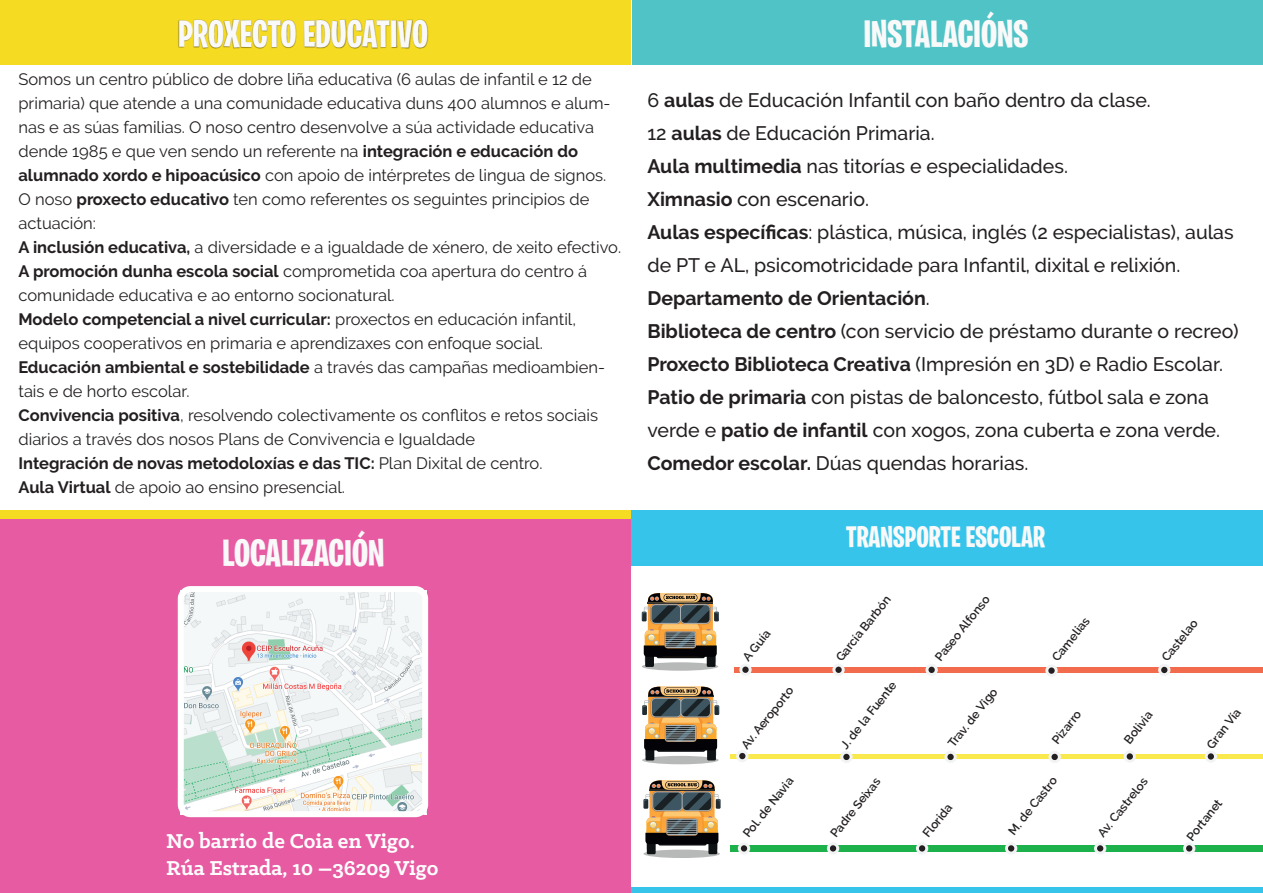
<style>
.page{position:relative;width:1263px;height:893px;background:#fff}
.page>*{position:absolute;margin:0;border:0;box-sizing:border-box;transform-origin:0 0}
.t1{font:700 38.4px "Burbank Big Condensed";color:#f9f9f9}
.t2{font:700 29.7px "Burbank Big Condensed";color:#f9f9f9}
.t3{font:700 22.8px/27.3px "Klinic Slab";color:#fff}
.t4{font:500 19.5px/33px "Raleway";color:#231f20}
.t5{font:16.5px/24px "Raleway";color:#231f20}
.t6{font:600 12px "Raleway";color:#231f20}
.s1{font-weight:700}
</style>
<div class="page">
<div style="left:632px;top:0;width:631px;height:65px;background:#4fc3c6"></div>
<div style="left:0;top:0;width:631px;height:65px;background:#f6db23"></div>
<div style="left:0;top:519px;width:631px;height:374px;background:#e65ba2"></div>
<img style="left:178px;top:19px;width:251px;height:30px">
<svg style="left:642px;top:662px;width:76px;height:9px"></svg>
<div style="left:645px;top:642px;width:9px;height:25px;background:#0f1214"></div>
<div style="left:710px;top:646px;width:6px;height:16px;background:#626565"></div>
<div style="left:707px;top:642px;width:8px;height:25px;background:#0f1214"></div>
<svg style="left:642px;top:593px;width:76px;height:65px;background:#817259"></svg>
<svg style="left:642px;top:756px;width:77px;height:8px"></svg>
<div style="left:645px;top:735px;width:9px;height:25px;background:#0f1214"></div>
<div style="left:707px;top:735px;width:9px;height:25px;background:#0f1214"></div>
<svg style="left:642px;top:687px;width:77px;height:65px;background:#82735a"></svg>
<svg style="left:643px;top:850px;width:77px;height:8px"></svg>
<div style="left:647px;top:829px;width:9px;height:25px;background:#0f1214"></div>
<div style="left:708px;top:829px;width:9px;height:25px;background:#0f1214"></div>
<svg style="left:644px;top:780px;width:76px;height:65px;background:#827259"></svg>
<div style="left:734px;top:668px;width:529px;height:5px;background:#f26b4d"></div>
<div style="left:730px;top:754px;width:533px;height:5px;background:#fae94c"></div>
<div style="left:730px;top:845px;width:533px;height:6px;background:#1cb14b"></div>
<svg style="left:739px;top:664px;width:13px;height:12px"></svg>
<svg style="left:736px;top:750px;width:12px;height:12px"></svg>
<svg style="left:840px;top:751px;width:13px;height:12px"></svg>
<svg style="left:944px;top:751px;width:13px;height:12px"></svg>
<svg style="left:1048px;top:751px;width:13px;height:12px"></svg>
<svg style="left:1124px;top:751px;width:12px;height:11px"></svg>
<svg style="left:1205px;top:751px;width:12px;height:11px"></svg>
<svg style="left:738px;top:843px;width:12px;height:11px"></svg>
<svg style="left:827px;top:843px;width:12px;height:11px"></svg>
<svg style="left:916px;top:843px;width:12px;height:11px"></svg>
<svg style="left:1005px;top:843px;width:12px;height:11px"></svg>
<svg style="left:1094px;top:843px;width:12px;height:11px"></svg>
<svg style="left:1183px;top:843px;width:12px;height:11px"></svg>
<svg style="left:832px;top:664px;width:13px;height:12px"></svg>
<svg style="left:925px;top:664px;width:13px;height:12px"></svg>
<svg style="left:1158px;top:664px;width:12px;height:12px"></svg>
<img style="left:185px;top:593px;width:236px;height:217px">
<div style="left:631px;top:887px;width:632px;height:6px;background:#37c4eb"></div>
<div style="left:178px;top:586px;width:250px;height:231px;border:6px solid #fff;border-radius:10px"></div>
<div style="left:0;top:510px;width:632px;height:9px;background:#f6db23"></div>
<svg style="left:1045px;top:665px;width:13px;height:11px"></svg>
<div style="left:631px;top:510px;width:632px;height:55px;background:#37c4eb"></div>
<h1 class="t1" style="left:178px;top:11px;width:252px">PROXECTO EDUCATIVO</h1>
<h1 class="t1" style="left:863px;top:11px;width:166px">INSTALACIÓNS</h1>
<p class="t5" style="left:18px;top:67px;width:604px">Somos un centro público de dobre liña educativa (6 aulas de infantil e 12 de primaria) que atende a una comunidade educativa duns 400 alumnos e alum&shy;nas e as súas familias. O noso centro desenvolve a súa actividade educativa dende 1985 e que ven sendo un referente na <span class="s1">integración e educación do alumnado xordo e hipoacúsico</span> con apoio de intérpretes de lingua de signos.<br>O noso <span class="s1">proxecto educativo</span> ten como referentes os seguintes principios de actuación:<br><span class="s1">A inclusión educativa,</span> a diversidade e a igualdade de xénero, de xeito efectivo.<br><span class="s1">A promoción dunha escola social</span> comprometida coa apertura do centro á comunidade educativa e ao entorno socionatural.<br><span class="s1">Modelo competencial a nivel curricular:</span> proxectos en educación infantil, equipos cooperativos en primaria e aprendizaxes con enfoque social.<br><span class="s1">Educación ambiental e sostebilidade</span> a través das campañas medioambien&shy;tais e de horto escolar.<br><span class="s1">Convivencia positiva</span>, resolvendo colectivamente os conflitos e retos sociais diarios a través dos nosos Plans de Convivencia e Igualdade<br><span class="s1">Integración de novas metodoloxías e das TIC:</span> Plan Dixital de centro.<br><span class="s1">Aula Virtual</span> de apoio ao ensino presencial.</p>
<h1 class="t1" style="left:222px;top:530px;width:163px">LOCALIZACIÓN</h1>
<h3 class="t3" style="left:166px;top:827px;width:274px">No barrio de Coia en Vigo.<br>Rúa Estrada, 10 –36209 Vigo</h3>
<p class="t4" style="left:647px;top:83px;width:593px">6 <span class="s1">aulas</span> de Educación Infantil con baño dentro da clase.<br>12 <span class="s1">aulas</span> de Educación Primaria.<br><span class="s1">Aula multimedia</span> nas titorías e especialidades.<br><span class="s1">Ximnasio</span> con escenario.<br><span class="s1">Aulas específicas</span>: plástica, música, inglés (2 especialistas), aulas de PT e AL, psicomotricidade para Infantil, dixital e relixión.<br><span class="s1">Departamento de Orientación</span>.<br><span class="s1">Biblioteca de centro</span> (con servicio de préstamo durante o recreo)<br><span class="s1">Proxecto Biblioteca Creativa</span> (Impresión en 3D) e Radio Escolar.<br><span class="s1">Patio de primaria</span> con pistas de baloncesto, fútbol sala e zona verde e <span class="s1">patio de infantil</span> con xogos, zona cuberta e zona verde.<br><span class="s1">Comedor escolar.</span> Dúas quendas horarias.</p>
<h2 class="t2" style="left:846px;top:519px;width:200px">TRANSPORTE ESCOLAR</h2>
<p class="t6" style="left:833px;top:656px;width:82px;rotate:-52deg">García Barbón</p>
<p class="t6" style="left:932px;top:656px;width:82px;rotate:-52deg">Paseo Alfonso</p>
<p class="t6" style="left:740px;top:655px;width:38px;rotate:-52deg">A Guía</p>
<p class="t6" style="left:739px;top:743px;width:77px;rotate:-52deg">Av. Aeroporto</p>
<p class="t6" style="left:838px;top:743px;width:83px;rotate:-52deg">J. de la Fuente</p>
<p class="t6" style="left:945px;top:741px;width:73px;rotate:-52deg">Trav. de Vigo</p>
<p class="t6" style="left:1049px;top:656px;width:54px;rotate:-52deg">Camelias</p>
<p class="t6" style="left:1159px;top:655px;width:51px;rotate:-52deg">Castelao</p>
<p class="t6" style="left:1049px;top:738px;width:40px;rotate:-52deg">Pizarro</p>
<p class="t6" style="left:1121px;top:738px;width:40px;rotate:-52deg">Bolivia</p>
<p class="t6" style="left:1204px;top:743px;width:49px;rotate:-52deg">Gran Vía</p>
<p class="t6" style="left:740px;top:832px;width:75px;rotate:-52deg">Pol. de Navia</p>
<p class="t6" style="left:828px;top:832px;width:74px;rotate:-52deg">Padre Seixas</p>
<p class="t6" style="left:920px;top:832px;width:41px;rotate:-52deg">Florida</p>
<p class="t6" style="left:1006px;top:829px;width:72px;rotate:-52deg">M. de Castro</p>
<p class="t6" style="left:1095px;top:832px;width:74px;rotate:-52deg">Av. Castrelos</p>
<p class="t6" style="left:1184px;top:835px;width:50px;rotate:-52deg">Portanet</p>
</div>
